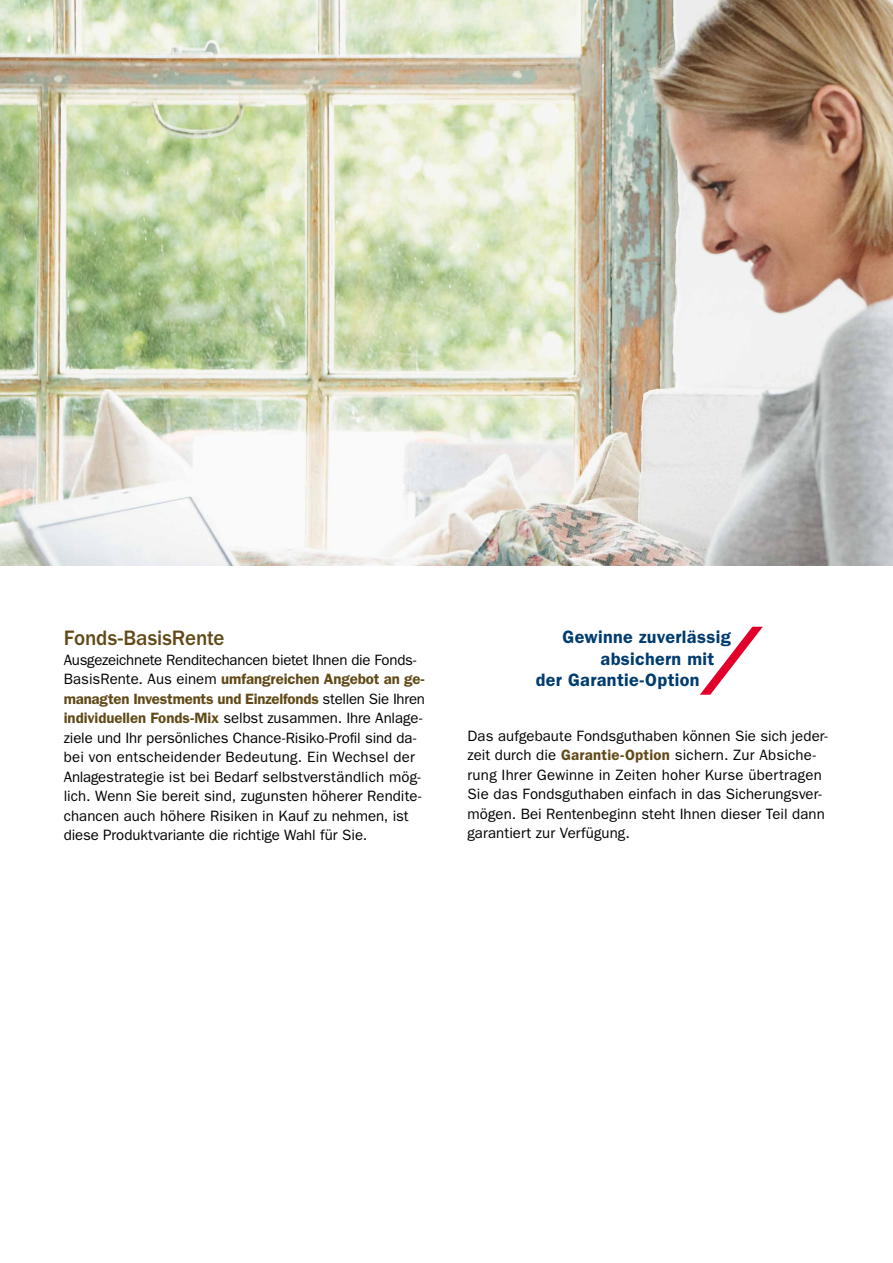
<style>
.page{position:relative;width:893px;height:1263px;background:#fff}
.page>*{position:absolute;margin:0;border:0;box-sizing:border-box;transform-origin:0 0}
.t1{font:500 21px "Franklin Gothic AXA";letter-spacing:-.005em;color:#614a18}
.t2{font:600 18px/21.6px "Franklin Gothic";letter-spacing:.02em;color:#003c70}
.t3{font:15px/19.5px "Franklin Gothic";letter-spacing:.005em;color:#000}
.s1{font-weight:600;color:#614a18}
</style>
<div class="page">
<svg style="left:700px;top:627px;width:63px;height:68px"></svg>
<img style="left:0;top:0;width:893px;height:565px">
<p class="t1" style="left:64px;top:626px;width:162px">Fonds-BasisRente</p>
<p class="t3" style="left:64px;top:650px;width:363px">Ausgezeichnete Renditechancen bietet Ihnen die Fonds-BasisRente. Aus einem <span class="s1">umfangreichen Angebot an ge&shy;managten Investments und Einzelfonds</span> stellen Sie Ihren <span class="s1">individuellen Fonds-Mix</span> selbst zusammen. Ihre Anlage&shy;ziele und Ihr persönliches Chance-Risiko-Profil sind da&shy;bei von entscheidender Bedeutung. Ein Wechsel der Anlagestrategie ist bei Bedarf selbstverständlich mög&shy;lich. Wenn Sie bereit sind, zugunsten höherer Rendite&shy;chancen auch höhere Risiken in Kauf zu nehmen, ist diese Produktvariante die richtige Wahl für Sie.</p>
<p class="t2" style="left:601px;top:626px;width:132px;text-indent:-38px">Gewinne zuverlässig absichern mit</p>
<p class="t2" style="left:536px;top:669px;width:165px">der Garantie-Option</p>
<p class="t3" style="left:467px;top:726px;width:362px">Das aufgebaute Fondsguthaben können Sie sich jeder&shy;zeit durch die <span class="s1">Garantie-Option</span> sichern. Zur Absiche&shy;rung Ihrer Gewinne in Zeiten hoher Kurse übertragen Sie das Fondsguthaben einfach in das Sicherungsver&shy;mögen. Bei Rentenbeginn steht Ihnen dieser Teil dann garantiert zur Verfügung.</p>
</div>
